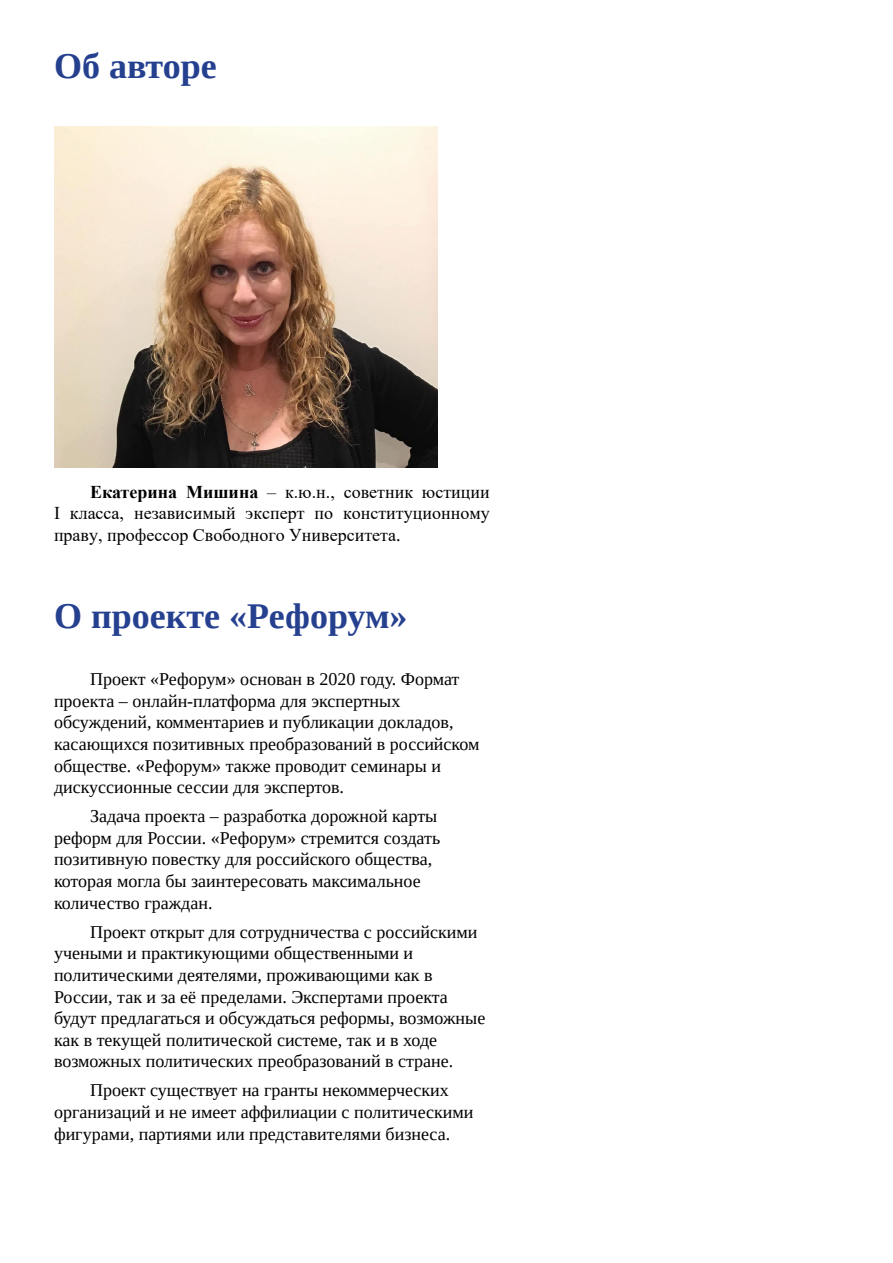
<style>
.page{position:relative;width:893px;height:1263px;background:#fff}
.page>*{position:absolute;margin:0;border:0;box-sizing:border-box;transform-origin:0 0}
.Heading_1{font:700 36px "Tinos";color:#25408f}
.t1{font:18px/21.6px "Tinos";color:#000}
.t2{font:18px/21.6px "Times New Roman";color:#000;text-align:justify}
.s1{font-weight:700}
.s2{font-family:"Tinos"}
</style>
<div class="page">
<img style="left:54px;top:127px;width:383px;height:340px">
<p class="Heading_1" style="left:54px;top:42px;width:164px">Об авторе</p>
<p class="t2" style="left:54px;top:480px;width:437px;text-indent:36px"><span class="s1">Екатерина Мишина</span> – к.ю.н., советник юстиции I класса, независимый эксперт по конституционному праву, профессор Свободного Университета<span class="s2">.</span></p>
<p class="Heading_1" style="left:54px;top:591px;width:355px">О проекте «Рефорум»</p>
<p class="t1" style="left:54px;top:668px;width:427px;text-indent:36px">Проект «Рефорум» основан в 2020 году. Формат проекта – онлайн-платформа для экспертных обсуждений, комментариев и публикации докладов, касающихся позитивных преобразований в российском обществе. «Рефорум» также проводит семинары и дискуссионные сессии для экспертов.</p>
<p class="t1" style="left:54px;top:805px;width:388px;text-indent:36px">Задача проекта – разработка дорожной карты реформ для России. «Рефорум» стремится создать позитивную повестку для российского общества, которая могла бы заинтересовать максимальное количество граждан.</p>
<p class="t1" style="left:54px;top:921px;width:433px;text-indent:36px">Проект открыт для сотрудничества с российскими учеными и практикующими общественными и политическими деятелями, проживающими как в России, так и за её пределами. Экспертами проекта будут предлагаться и обсуждаться реформы, возможные как в текущей политической системе, так и в ходе возможных политических преобразований в стране.</p>
<p class="t1" style="left:54px;top:1079px;width:421px;text-indent:36px">Проект существует на гранты некоммерческих организаций и не имеет аффилиации с политическими фигурами, партиями или представителями бизнеса.</p>
</div>
